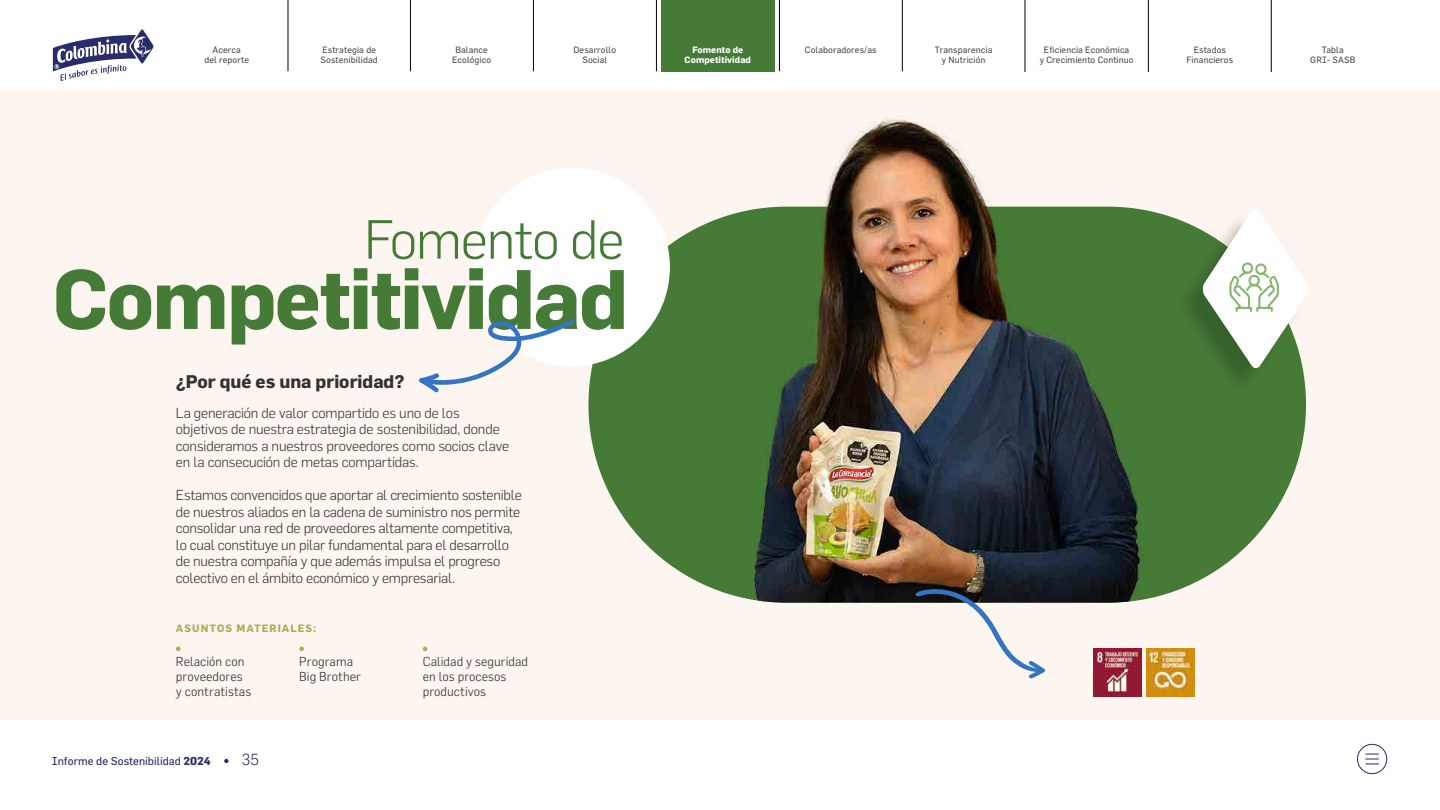
<style>
.page{position:relative;width:1440px;height:810px;background:#fff}
.page>*{position:absolute;margin:0;border:0;box-sizing:border-box;transform-origin:0 0}
.t1{font:700 82.5px "Flama";letter-spacing:-.02em;color:#467a37}
.t2{font:300 54px "Flama";letter-spacing:-.02em;color:#467a37}
.t3{font:700 18px "Flama";color:#333}
.t4{font:300 15.75px "Flama";color:#282c6a}
.t5{font:300 14.25px/16.5px "Flama";letter-spacing:-.015em;color:#333}
.t6{font:300 12.75px/15px "Flama";color:#333}
.t7{font:11.25px "Flama";color:#282c6a}
.t8{font:700 10.5px "Flama";letter-spacing:.1em;color:#aead5a}
.t9{font:9px/9.8px "Flama";letter-spacing:.01em;color:#4d4d4d;text-align:center}
.t10{font:700 9px/9.8px "Flama";letter-spacing:.01em;color:#fff;text-align:center}
.s1{font-weight:700}
</style>
<div class="page">
<div style="left:0;top:71px;width:1440px;height:649px;background:#fcf5f0"></div>
<div style="left:588px;top:207px;width:718px;height:396px;background:#467a37;border-radius:198px"></div>
<img style="left:713px;top:119px;width:453px;height:484px">
<div style="left:1178px;top:213px;width:127px;height:180px;background:#000;opacity:.2"></div>
<img style="left:1094px;top:648px;width:48px;height:49px">
<img style="left:1146px;top:648px;width:48px;height:49px">
<svg style="left:1202px;top:209px;width:106px;height:160px"></svg>
<svg style="left:176px;top:647px;width:5px;height:4px"></svg>
<svg style="left:423px;top:647px;width:4px;height:4px"></svg>
<svg style="left:299px;top:647px;width:5px;height:4px"></svg>
<div style="left:474px;top:168px;width:196px;height:198px;background:#fff;border-radius:50%"></div>
<svg style="left:419px;top:320px;width:156px;height:73px"></svg>
<svg style="left:914px;top:588px;width:133px;height:91px"></svg>
<div style="left:0;top:0;width:1440px;height:90px;background:#fff"></div>
<svg style="left:53px;top:29px;width:101px;height:52px"></svg>
<svg style="left:224px;top:759px;width:5px;height:4px"></svg>
<div style="left:661px;top:0;width:114px;height:71px;background:#467a37"></div>
<hr style="left:410px;top:0;width:1px;height:71px;background:#000">
<hr style="left:288px;top:0;width:1px;height:71px;background:#000">
<hr style="left:533px;top:0;width:1px;height:71px;background:#000">
<hr style="left:656px;top:0;width:1px;height:71px;background:#000">
<hr style="left:779px;top:0;width:1px;height:71px;background:#000">
<hr style="left:902px;top:0;width:1px;height:71px;background:#000">
<hr style="left:1025px;top:0;width:1px;height:72px;background:#000">
<hr style="left:1148px;top:0;width:1px;height:72px;background:#000">
<hr style="left:1271px;top:0;width:1px;height:72px;background:#000">
<div style="left:1357px;top:744px;width:30px;height:30px;border:1px solid #282c6a;border-radius:50%"></div>
<svg style="left:1366px;top:754px;width:13px;height:11px"></svg>
<p class="t9" style="left:1040px;top:44px;width:95px">Eficiencia Económica<br>y Crecimiento Continuo</p>
<p class="t9" style="left:452px;top:44px;width:41px">Balance<br>Ecológico</p>
<p class="t9" style="left:574px;top:44px;width:44px">Desarrollo<br>Social</p>
<p class="t9" style="left:805px;top:44px;width:73px">Colaboradores/as</p>
<p class="t9" style="left:204px;top:44px;width:46px">Acerca<br>del reporte</p>
<p class="t9" style="left:321px;top:44px;width:59px;text-align:left">Estrategia de<br>Sostenibilidad</p>
<p class="t9" style="left:935px;top:44px;width:59px">Transparencia y Nutrición</p>
<p class="t9" style="left:1187px;top:44px;width:48px">Estados<br>Financieros</p>
<p class="t9" style="left:1310px;top:44px;width:47px">Tabla<br>GRI- SASB</p>
<p class="t10" style="left:685px;top:44px;width:68px">Fomento de<br>Competitividad</p>
<h2 class="t2" style="left:364px;top:203px;width:262px">Fomento de</h2>
<h1 class="t1" style="left:53px;top:240px;width:577px">Competitividad</h1>
<p class="t3" style="left:176px;top:368px;width:230px">¿Por qué es una prioridad?</p>
<p class="t5" style="left:176px;top:404px;width:335px">La generación de valor compartido es uno de los objetivos de nuestra estrategia de sostenibilidad, donde consideramos a nuestros proveedores como socios clave en la consecución de metas compartidas.</p>
<p class="t5" style="left:176px;top:486px;width:347px">Estamos convencidos que aportar al crecimiento sostenible de nuestros aliados en la cadena de suministro nos permite consolidar una red de proveedores altamente competitiva, lo cual constituye un pilar fundamental para el desarrollo de nuestra compañía y que además impulsa el progreso colectivo en el ámbito económico y empresarial.</p>
<p class="t8" style="left:176px;top:621px;width:142px">ASUNTOS MATERIALES:</p>
<p class="t6" style="left:176px;top:653px;width:77px">Relación con proveedores y contratistas</p>
<p class="t6" style="left:299px;top:653px;width:63px">Programa<br>Big Brother</p>
<p class="t6" style="left:423px;top:653px;width:107px">Calidad y seguridad en los procesos productivos</p>
<p class="t7" style="left:52px;top:754px;width:160px">Informe de Sostenibilidad <span class="s1">2024</span></p>
<p class="t4" style="left:242px;top:749px;width:18px">35</p>
</div>
